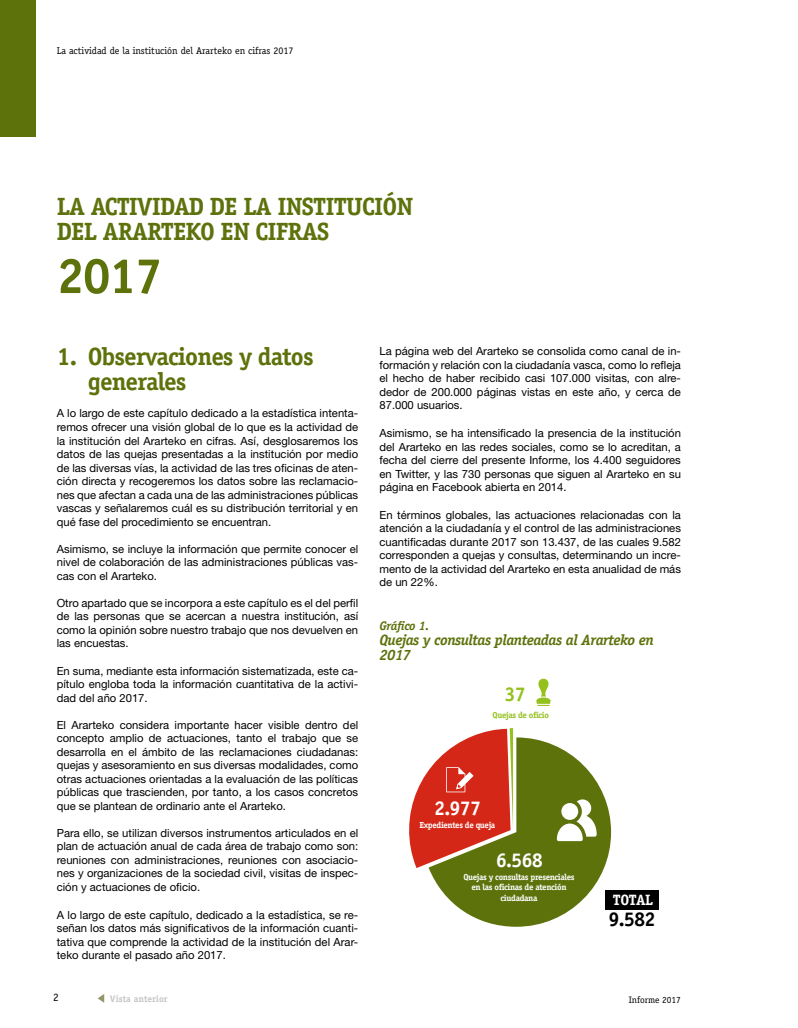
<style>
.page{position:relative;width:798px;height:1028px;background:#fff}
.page>*{position:absolute;margin:0;border:0;box-sizing:border-box;transform-origin:0 0}
.t1{font:700 50px "Officina Serif Std";color:#5d720b}
.t2{font:700 25px/25px "Officina Serif Std";letter-spacing:-.035em;color:#5d720b}
.t3{font:700 20px "Officina Serif Std";letter-spacing:-.04em;color:#fff}
.t4{font:700 20px "Officina Serif Std";color:#000}
.t5{font:700 20px "Officina Serif Std";color:#95c11f}
.t6{font:italic 700 15px/15px "Officina Serif Std";letter-spacing:-.035em;color:#5d720b}
.t7{font:700 15px "Officina Serif Std";letter-spacing:-.025em;color:#fff}
.t8{font:italic 700 12.5px "Officina Serif Std";letter-spacing:-.035em;color:#5d720b}
.t9{font:11.25px/13.5px "Helvetica Neue LT Std";color:#000;text-align:justify}
.t10{font:11.25px "Officina Serif Std";color:#000}
.t11{font:10px "Officina Serif Std";color:#000}
.t12{font:700 9.38px "Officina Serif Std";color:#c6c6c6}
.t13{font:9.38px "Officina Serif Std";color:#000}
.t14{font:700 8.75px/10.5px "Officina Serif Std";letter-spacing:-.04em;color:#fff;text-align:center}
.t15{font:700 8.75px "Officina Serif Std";letter-spacing:-.04em;color:#95c11f}
</style>
<div class="page">
<div style="left:0;top:0;width:35px;height:137px;background:#5d720b"></div>
<svg style="left:428px;top:737px;width:183px;height:189px;fill:#5d720b"></svg>
<svg style="left:556px;top:799px;width:40px;height:42px"></svg>
<svg style="left:536px;top:678px;width:14px;height:28px"></svg>
<div style="left:604px;top:890px;width:54px;height:19px;background:#000"></div>
<svg style="left:409px;top:728px;width:104px;height:140px"></svg>
<svg style="left:98px;top:994px;width:6px;height:8px"></svg>
<p class="t11" style="left:57px;top:45px;width:238px">La actividad de la institución del Ararteko en cifras 2017</p>
<h2 class="t2" style="left:57px;top:193px;width:358px">LA ACTIVIDAD DE LA INSTITUCIÓN<br>DEL ARARTEKO EN CIFRAS</h2>
<h1 class="t1" style="left:57px;top:245px;width:107px">2017</h1>
<h2 class="t2" style="left:88px;top:344px;width:227px;text-indent:-31px">1. Observaciones y datos generales</h2>
<p class="t9" style="left:57px;top:406px;width:303px">A lo largo de este capítulo dedicado a la estadística intenta&shy;remos ofrecer una visión global de lo que es la actividad de la institución del Ararteko en cifras. Así, desglosaremos los datos de las quejas presentadas a la institución por medio de las diversas vías, la actividad de las tres oficinas de aten&shy;ción directa y recogeremos los datos sobre las reclamacio&shy;nes que afectan a cada una de las administraciones públicas vascas y señalaremos cuál es su distribución territorial y en qué fase del procedimiento se encuentran.</p>
<p class="t9" style="left:57px;top:542px;width:303px">Asimismo, se incluye la información que permite conocer el nivel de colaboración de las administraciones públicas vas&shy;cas con el Ararteko.</p>
<p class="t9" style="left:57px;top:596px;width:303px">Otro apartado que se incorpora a este capítulo es el del perfil de las personas que se acercan a nuestra institución, así como la opinión sobre nuestro trabajo que nos devuelven en las encuestas.</p>
<p class="t9" style="left:57px;top:663px;width:303px">En suma, mediante esta información sistematizada, este ca&shy;pítulo engloba toda la información cuantitativa de la activi&shy;dad del año 2017.</p>
<p class="t9" style="left:57px;top:717px;width:303px">El Ararteko considera importante hacer visible dentro del concepto amplio de actuaciones, tanto el trabajo que se desarrolla en el ámbito de las reclamaciones ciudadanas: quejas y asesoramiento en sus diversas modalidades, como otras actuaciones orientadas a la evaluación de las políticas públicas que trascienden, por tanto, a los casos concretos que se plantean de ordinario ante el Ararteko.</p>
<p class="t9" style="left:57px;top:826px;width:303px">Para ello, se utilizan diversos instrumentos articulados en el plan de actuación anual de cada área de trabajo como son: reuniones con administraciones, reuniones con asociacio&shy;nes y organizaciones de la sociedad civil, visitas de inspec&shy;ción y actuaciones de oficio.</p>
<p class="t9" style="left:57px;top:907px;width:303px">A lo largo de este capítulo, dedicado a la estadística, se re&shy;señan los datos más significativos de la información cuanti&shy;tativa que comprende la actividad de la institución del Arar&shy;teko durante el pasado año 2017.</p>
<p class="t9" style="left:379px;top:344px;width:303px">La página web del Ararteko se consolida como canal de in&shy;formación y relación con la ciudadanía vasca, como lo refleja el hecho de haber recibido casi 107.000 visitas, con alre&shy;dedor de 200.000 páginas vistas en este año, y cerca de 87.000 usuarios.</p>
<p class="t9" style="left:379px;top:426px;width:303px">Asimismo, se ha intensificado la presencia de la institución del Ararteko en las redes sociales, como se lo acreditan, a fecha del cierre del presente Informe, los 4.400 seguidores en Twitter, y las 730 personas que siguen al Ararteko en su página en Facebook abierta en 2014.</p>
<p class="t9" style="left:379px;top:508px;width:303px">En términos globales, las actuaciones relacionadas con la atención a la ciudadanía y el control de las administraciones cuantificadas durante 2017 son 13.437, de las cuales 9.582 corresponden a quejas y consultas, determinando un incre&shy;mento de la actividad del Ararteko en esta anualidad de más de un 22%.</p>
<p class="t8" style="left:379px;top:618px;width:51px">Gráfico 1.</p>
<h3 class="t6" style="left:379px;top:632px;width:276px">Quejas y consultas planteadas al Ararteko en<br>2017</h3>
<h3 class="t5" style="left:504px;top:682px;width:23px">37</h3>
<p class="t15" style="left:492px;top:710px;width:58px">Quejas de oficio</p>
<h3 class="t3" style="left:434px;top:795px;width:49px">2.977</h3>
<p class="t14" style="left:419px;top:820px;width:77px">Expedientes de queja</p>
<h3 class="t3" style="left:495px;top:848px;width:49px">6.568</h3>
<p class="t14" style="left:463px;top:871px;width:113px">Quejas y consultas presenciales en las oficinas de atención ciudadana</p>
<h3 class="t7" style="left:612px;top:890px;width:42px">TOTAL</h3>
<h3 class="t4" style="left:608px;top:906px;width:49px">9.582</h3>
<p class="t10" style="left:53px;top:990px;width:7px">2</p>
<p class="t13" style="left:628px;top:994px;width:54px">Informe 2017</p>
<p class="t12" style="left:110px;top:992px;width:59px">Vista anterior</p>
</div>
